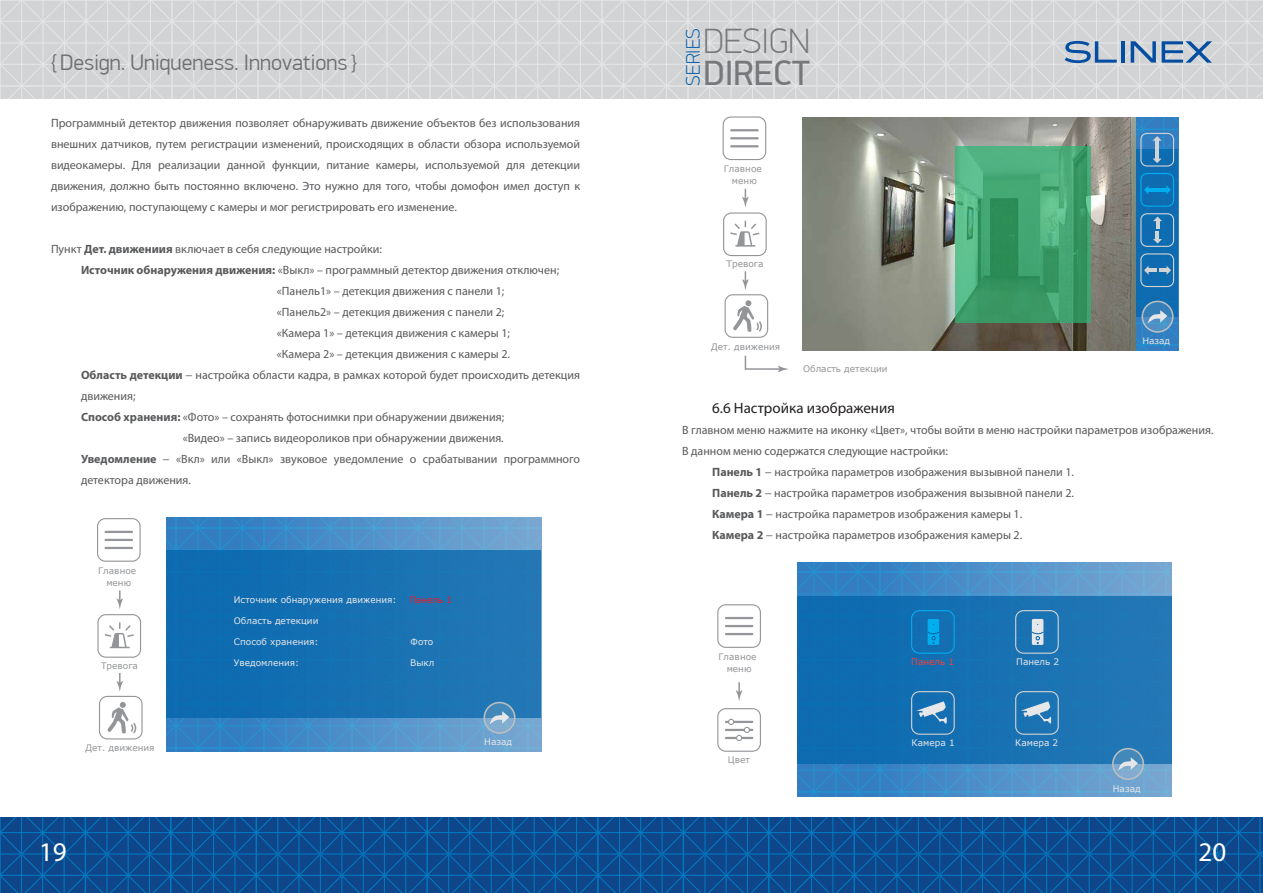
<style>
.page{position:relative;width:1263px;height:893px;background:#fff}
.page>*{position:absolute;margin:0;border:0;box-sizing:border-box;transform-origin:0 0}
.t1{font:100 35.25px "PF Din Display Pro";color:#77787b}
.t2{font:35.25px "PF Din Display Pro";color:#77787b}
.t3{font:27px "Myriad Pro";color:#fff}
.t4{font:300 22.5px "PF Din Display Pro";color:#6d6e71}
.t5{font:100 19.65px "PF Din Display Pro";color:#005baa}
.t6{font:15px "Myriad Pro";color:#231f20}
.t7{font:12px/21px "Myriad Pro";color:#58595b;text-align:justify}
.t8{font:9px "Verdana";color:#e6e7e8}
.t9{font:9px/12px "Verdana";color:#939598;text-align:center}
.t10{font:9px "Verdana";color:#ef4136}
.t11{font:9px "Verdana";color:#ed1d24}
.s1{font-weight:700}
</style>
<div class="page">
<svg style="left:0;top:818px;width:1263px;height:75px;background:#0b4e91"></svg>
<svg style="left:0;top:0;width:1263px;height:98px;background:#d4d6d7"></svg>
<svg style="left:1065px;top:41px;width:52px;height:22px"></svg>
<hr style="left:1121px;top:41px;width:4px;height:22px;background:#034ea2">
<svg style="left:1131px;top:41px;width:81px;height:22px;background:#85a2c3"></svg>
<svg style="left:797px;top:563px;width:73px;height:234px;background:#3080c3"></svg>
<svg style="left:870px;top:563px;width:301px;height:234px;background:#5395cb"></svg>
<div style="left:797px;top:596px;width:374px;height:167px;background:#1770b3"></div>
<div style="left:1015px;top:691px;width:44px;height:44px;border:1px solid #d1d3d4;border-radius:8px"></div>
<div style="left:911px;top:691px;width:44px;height:44px;border:1px solid #d1d3d4;border-radius:8px"></div>
<div style="left:1015px;top:610px;width:44px;height:44px;border:1px solid #d1d3d4;border-radius:8px"></div>
<div style="left:911px;top:610px;width:44px;height:44px;border:1px solid #00aeef;border-radius:8px"></div>
<svg style="left:916px;top:701px;width:30px;height:23px"></svg>
<svg style="left:1021px;top:701px;width:30px;height:23px"></svg>
<div style="left:1032px;top:619px;width:11px;height:26px;background:#e6e7e8"></div>
<svg style="left:1032px;top:631px;width:11px;height:13px"></svg>
<div style="left:928px;top:619px;width:11px;height:26px;background:#00aeef"></div>
<svg style="left:927px;top:631px;width:12px;height:13px"></svg>
<svg style="left:1113px;top:749px;width:30px;height:30px"></svg>
<div style="left:1112px;top:748px;width:32px;height:32px;border:2px solid #bcbec0;border-radius:50%"></div>
<svg style="left:1118px;top:757px;width:20px;height:13px"></svg>
<div style="left:717px;top:604px;width:44px;height:44px;border:1px solid #939598;border-radius:8px"></div>
<hr style="left:726px;top:617px;width:26px;height:2px;background:#939598">
<hr style="left:726px;top:625px;width:26px;height:2px;background:#939598">
<hr style="left:726px;top:633px;width:26px;height:2px;background:#939598">
<svg style="left:736px;top:682px;width:6px;height:19px"></svg>
<div style="left:717px;top:708px;width:44px;height:44px;border:1px solid #939598;border-radius:8px"></div>
<hr style="left:726px;top:721px;width:26px;height:2px;background:#939598">
<hr style="left:726px;top:729px;width:26px;height:2px;background:#939598">
<hr style="left:726px;top:737px;width:26px;height:2px;background:#939598">
<svg style="left:728px;top:719px;width:22px;height:22px"></svg>
<svg style="left:167px;top:518px;width:73px;height:233px;background:#2f80c3"></svg>
<svg style="left:240px;top:518px;width:301px;height:233px;background:#5395cb"></svg>
<div style="left:167px;top:551px;width:374px;height:167px;background:#1770b3"></div>
<svg style="left:484px;top:703px;width:31px;height:30px"></svg>
<div style="left:484px;top:702px;width:31px;height:32px;border:2px solid #bcbec0;border-radius:50%"></div>
<svg style="left:490px;top:711px;width:19px;height:13px"></svg>
<div style="left:97px;top:518px;width:44px;height:44px;border:1px solid #939598;border-radius:8px"></div>
<hr style="left:106px;top:531px;width:26px;height:2px;background:#939598">
<hr style="left:106px;top:539px;width:26px;height:2px;background:#939598">
<hr style="left:106px;top:547px;width:26px;height:2px;background:#939598">
<svg style="left:116px;top:590px;width:7px;height:19px"></svg>
<div style="left:97px;top:614px;width:44px;height:44px;border:1px solid #939598;border-radius:8px"></div>
<svg style="left:104px;top:622px;width:30px;height:27px"></svg>
<svg style="left:99px;top:673px;width:44px;height:66px"></svg>
<div style="left:723px;top:116px;width:43px;height:44px;border:1px solid #939598;border-radius:8px"></div>
<hr style="left:731px;top:129px;width:27px;height:2px;background:#939598">
<hr style="left:731px;top:137px;width:27px;height:2px;background:#939598">
<hr style="left:731px;top:145px;width:27px;height:2px;background:#939598">
<svg style="left:742px;top:189px;width:7px;height:18px"></svg>
<svg style="left:745px;top:356px;width:1px;height:12px"></svg>
<hr style="left:745px;top:368px;width:36px;height:2px;background:#939598">
<svg style="left:778px;top:366px;width:10px;height:6px"></svg>
<div style="left:723px;top:212px;width:44px;height:44px;border:1px solid #939598;border-radius:8px"></div>
<svg style="left:730px;top:221px;width:30px;height:26px"></svg>
<svg style="left:724px;top:271px;width:44px;height:67px"></svg>
<img style="left:802px;top:118px;width:334px;height:232px">
<svg style="left:1136px;top:118px;width:42px;height:232px;background:#3181c3"></svg>
<div style="left:1136px;top:150px;width:42px;height:167px;background:#0f6ab0"></div>
<svg style="left:1142px;top:301px;width:31px;height:31px"></svg>
<div style="left:1141px;top:301px;width:32px;height:32px;border:2px solid #bcbec0;border-radius:50%"></div>
<svg style="left:1148px;top:310px;width:19px;height:13px"></svg>
<svg style="left:956px;top:146px;width:135px;height:177px;background:#43a472"></svg>
<div style="left:1140px;top:133px;width:34px;height:34px;border:1px solid #d1d3d4;border-radius:6px"></div>
<div style="left:1140px;top:173px;width:34px;height:34px;border:1px solid #00aeef;border-radius:6px"></div>
<div style="left:1140px;top:213px;width:34px;height:34px;border:1px solid #d1d3d4;border-radius:6px"></div>
<div style="left:1140px;top:253px;width:34px;height:34px;border:1px solid #d1d3d4;border-radius:6px"></div>
<hr style="left:1155px;top:140px;width:4px;height:19px;background:#d1d3d4">
<svg style="left:1152px;top:136px;width:10px;height:5px"></svg>
<svg style="left:1153px;top:159px;width:8px;height:4px"></svg>
<svg style="left:1153px;top:217px;width:9px;height:27px"></svg>
<svg style="left:1144px;top:266px;width:27px;height:9px"></svg>
<hr style="left:1148px;top:188px;width:19px;height:4px;background:#00aeef">
<svg style="left:1144px;top:186px;width:4px;height:8px"></svg>
<svg style="left:1166px;top:185px;width:5px;height:9px"></svg>
<p class="t4" style="left:51px;top:50px;width:307px">{ Design. Uniqueness. Innovations }</p>
<p class="t7" style="left:51px;top:112px;width:531px">Программный детектор движения позволяет обнаруживать движение объектов без использования внешних датчиков, путем регистрации изменений, происходящих в области обзора используемой видеокамеры. Для реализации данной функции, питание камеры, используемой для детекции движения, должно быть постоянно включено. Это нужно для того, чтобы домофон имел доступ к изображению, поступающему с камеры и мог регистрировать его изменение.</p>
<p class="t7" style="left:51px;top:238px;width:333px">Пункт <span class="s1">Дет. движениия</span> включает в себя следующие настройки:</p>
<p class="t7" style="left:81px;top:259px;width:480px"><span class="s1">Источник обнаружения движения:</span> «Выкл» – программный детектор движения отключен;</p>
<p class="t7" style="left:277px;top:280px;width:229px">«Панель1» – детекция движения с панели 1;</p>
<p class="t7" style="left:277px;top:301px;width:229px">«Панель2» – детекция движения с панели 2;</p>
<p class="t7" style="left:277px;top:322px;width:235px">«Камера 1» – детекция движения с камеры 1;</p>
<p class="t7" style="left:277px;top:343px;width:235px">«Камера 2» – детекция движения с камеры 2.</p>
<p class="t7" style="left:81px;top:364px;width:501px"><span class="s1">Область детекции</span> − настройка области кадра, в рамках которой будет происходить детекция</p>
<p class="t7" style="left:81px;top:385px;width:56px">движения;</p>
<p class="t7" style="left:81px;top:406px;width:425px"><span class="s1">Способ хранения:</span> «Фото» – сохранять фотоснимки при обнаружении движения;</p>
<p class="t7" style="left:183px;top:427px;width:322px">«Видео» – запись видеороликов при обнаружении движения.</p>
<p class="t7" style="left:81px;top:448px;width:501px"><span class="s1">Уведомление</span> − «Вкл» или «Выкл» звуковое уведомление о срабатывании программного</p>
<p class="t7" style="left:81px;top:469px;width:112px">детектора движения.</p>
<p class="t9" style="left:98px;top:564px;width:40px">Главное меню</p>
<p class="t9" style="left:101px;top:659px;width:38px">Тревога</p>
<p class="t9" style="left:86px;top:742px;width:71px">Дет. движения</p>
<p class="t8" style="left:234px;top:593px;width:164px">Источник обнаружения движения:</p>
<p class="t11" style="left:409px;top:593px;width:44px">Панель 1</p>
<p class="t8" style="left:234px;top:614px;width:86px">Область детекции</p>
<p class="t8" style="left:234px;top:635px;width:86px">Способ хранения:</p>
<p class="t8" style="left:411px;top:635px;width:24px">Фото</p>
<p class="t8" style="left:234px;top:656px;width:67px">Уведомления:</p>
<p class="t8" style="left:410px;top:656px;width:26px">Выкл</p>
<p class="t8" style="left:484px;top:736px;width:29px">Назад</p>
<p class="t1" style="left:703px;top:21px;width:108px">DESIGN</p>
<p class="t5" style="left:682px;top:86px;width:59px;rotate:-90deg">SERIES</p>
<p class="t2" style="left:703px;top:52px;width:108px">DIRECT</p>
<p class="t9" style="left:724px;top:163px;width:40px">Главное меню</p>
<p class="t9" style="left:727px;top:258px;width:38px">Тревога</p>
<p class="t9" style="left:711px;top:340px;width:71px">Дет. движения</p>
<p class="t9" style="left:803px;top:363px;width:86px">Область детекции</p>
<p class="t8" style="left:1142px;top:335px;width:29px">Назад</p>
<p class="t6" style="left:712px;top:399px;width:184px">6.6 Настройка изображения</p>
<p class="t7" style="left:682px;top:419px;width:533px">В главном меню нажмите на иконку «Цвет», чтобы войти в меню настройки параметров изображения.</p>
<p class="t7" style="left:682px;top:440px;width:267px">В данном меню содержатся следующие настройки:</p>
<p class="t7" style="left:712px;top:461px;width:363px"><span class="s1">Панель 1</span> − настройка параметров изображения вызывной панели 1.</p>
<p class="t7" style="left:712px;top:482px;width:363px"><span class="s1">Панель 2</span> − настройка параметров изображения вызывной панели 2.</p>
<p class="t7" style="left:712px;top:503px;width:312px"><span class="s1">Камера 1</span> − настройка параметров изображения камеры 1.</p>
<p class="t7" style="left:712px;top:524px;width:312px"><span class="s1">Камера 2</span> − настройка параметров изображения камеры 2.</p>
<p class="t9" style="left:718px;top:650px;width:40px">Главное меню</p>
<p class="t9" style="left:728px;top:753px;width:24px">Цвет</p>
<p class="t10" style="left:911px;top:656px;width:44px">Панель 1</p>
<p class="t8" style="left:1016px;top:656px;width:44px">Панель 2</p>
<p class="t8" style="left:912px;top:736px;width:45px">Камера 1</p>
<p class="t8" style="left:1015px;top:736px;width:45px">Камера 2</p>
<p class="t8" style="left:1113px;top:782px;width:29px">Назад</p>
<p class="t3" style="left:39px;top:835px;width:29px">19</p>
<p class="t3" style="left:1198px;top:835px;width:29px">20</p>
</div>
